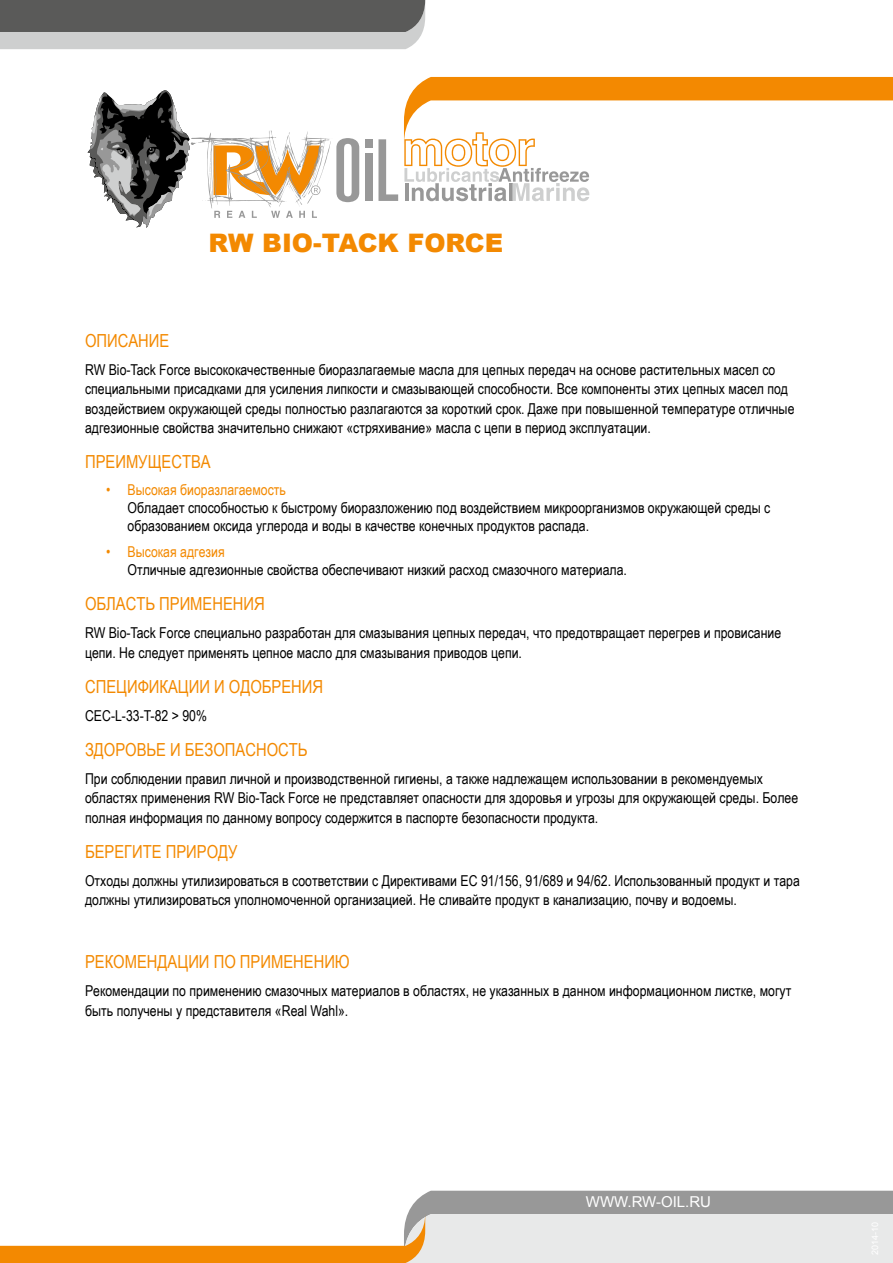
<style>
.page{position:relative;width:893px;height:1263px;background:#fff}
.page>*{position:absolute;margin:0;border:0;box-sizing:border-box;transform-origin:0 0}
.t1{font:900 25.5px "Arial";color:#f38901}
.t2{font:18px "Arial Narrow";color:#f38901}
.t3{font:15px/19.5px "Arial Narrow";color:#000}
.t4{font:15px "Arial Narrow";color:#f38901}
.t5{font:15px "Arial";color:#fff}
</style>
<div class="page">
<svg style="left:0;top:1191px;width:893px;height:72px"></svg>
<svg style="left:88px;top:90px;width:271px;height:138px"></svg>
<svg style="left:378px;top:139px;width:20px;height:62px"></svg>
<div style="left:365px;top:139px;width:8px;height:9px;background:#989898"></div>
<div style="left:365px;top:153px;width:8px;height:48px;background:#989898"></div>
<svg style="left:404px;top:77px;width:489px;height:124px"></svg>
<svg style="left:0;top:0;width:425px;height:49px;background:#838382"></svg>
<h1 class="t1" style="left:208px;top:224px;width:296px">RW BIO-TACK FORCE</h1>
<p class="t2" style="left:85px;top:327px;width:86px">Описание</p>
<p class="t3" style="left:85px;top:359px;width:711px">RW Bio-Tack Force высококачественные биоразлагаемые масла для цепных передач на основе растительных масел со специальными присадками для усиления липкости и смазывающей способности. Все компоненты этих цепных масел под воздействием окружающей среды полностью разлагаются за короткий срок. Даже при повышенной температуре отличные адгезионные свойства значительно снижают «стряхивание» масла с цепи в период эксплуатации.</p>
<p class="t2" style="left:85px;top:449px;width:127px">Преимущества</p>
<p class="t4" style="left:106px;top:478px;width:181px">• Высокая биоразлагаемость</p>
<p class="t3" style="left:128px;top:498px;width:644px;line-height:18px">Обладает способностью к быстрому биоразложению под воздействием микроорганизмов окружающей среды с образованием оксида углерода и воды в качестве конечных продуктов распада.</p>
<p class="t4" style="left:106px;top:541px;width:120px">• Высокая адгезия</p>
<p class="t3" style="left:128px;top:560px;width:501px">Отличные адгезионные свойства обеспечивают низкий расход смазочного материала.</p>
<p class="t2" style="left:85px;top:591px;width:181px">Область применения</p>
<p class="t3" style="left:85px;top:623px;width:698px">RW Bio-Tack Force специально разработан для смазывания цепных передач, что предотвращает перегрев и провисание цепи. Не следует применять цепное масло для смазывания приводов цепи.</p>
<p class="t2" style="left:85px;top:673px;width:240px">Спецификации и одобрения</p>
<p class="t3" style="left:85px;top:705px;width:124px">CEC-L-33-T-82 &gt; 90%</p>
<p class="t2" style="left:85px;top:736px;width:224px">Здоровье и безопасность</p>
<p class="t3" style="left:85px;top:768px;width:715px">При соблюдении правил личной и производственной гигиены, а также надлежащем использовании в рекомендуемых областях применения RW Bio-Tack Force не представляет опасности для здоровья и угрозы для окружающей среды. Более полная информация по данному вопросу содержится в паспорте безопасности продукта.</p>
<p class="t2" style="left:85px;top:838px;width:154px">Берегите природу</p>
<p class="t3" style="left:85px;top:870px;width:716px">Отходы должны утилизироваться в соответствии с Директивами EC 91/156, 91/689 и 94/62. Использованный продукт и тара должны утилизироваться уполномоченной организацией. Не сливайте продукт в канализацию, почву и водоемы.</p>
<p class="t2" style="left:85px;top:949px;width:266px">Рекомендации по применению</p>
<p class="t3" style="left:85px;top:981px;width:708px">Рекомендации по применению смазочных материалов в областях, не указанных в данном информационном листке, могут быть получены у представителя «Real Wahl».</p>
<p class="t5" style="left:586px;top:1192px;width:127px">WWW.RW-OIL.RU</p>
</div>
